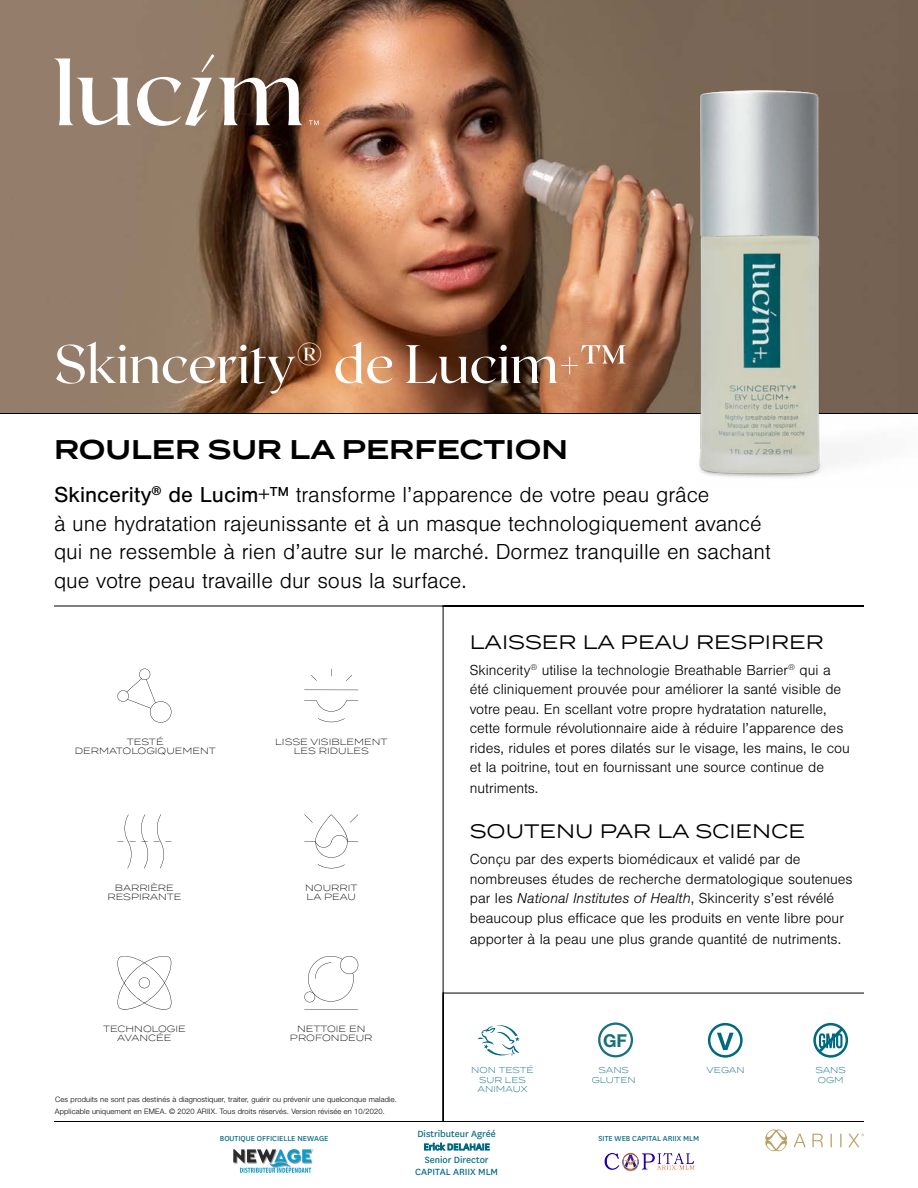
<style>
.page{position:relative;width:918px;height:1188px;background:#fff}
.page>*{position:absolute;margin:0;border:0;box-sizing:border-box;transform-origin:0 0}
.t1{font:54px "Roxborough CF";color:#fff}
.t2{font:600 27px "Termina";color:#000}
.t3{font:300 22.5px/28.5px "Nimbus San";color:#000}
.t4{font:19.5px "Termina";color:#000}
.t5{font:700 17.85px "Helvetica Neue LT Pro";color:#18707f}
.t6{font:300 15px/19.5px "Nimbus San";color:#000}
.t7{font:10.5px/12.6px "National";color:#006980;text-align:center}
.t8{font:300 9px/9px "Termina";color:#000;text-align:center}
.t9{font:300 8.55px/9.9px "Termina";color:#006980;text-align:center}
.t10{font:8.55px "National";color:#006980}
.t11{font:8.55px "National";color:#006980}
.t12{font:300 7.5px/12px "Helvetica Neue LT Pro";letter-spacing:.02em;color:#000}
.s1{font-weight:400}
.s2{font-style:italic}
.s3{font-style:inherit}
</style>
<div class="page">
<svg style="left:765px;top:1129px;width:99px;height:22px"></svg>
<img style="left:0;top:0;width:918px;height:413px">
<hr style="left:0;top:413px;width:918px;height:1px;background:#000">
<svg style="left:54px;top:58px;width:77px;height:67px"></svg>
<svg style="left:137px;top:54px;width:166px;height:72px"></svg>
<svg style="left:309px;top:120px;width:10px;height:5px"></svg>
<img style="left:696px;top:90px;width:222px;height:388px">
<svg style="left:54px;top:605px;width:810px;height:517px"></svg>
<svg style="left:478px;top:1024px;width:42px;height:32px"></svg>
<svg style="left:813px;top:1023px;width:35px;height:35px"></svg>
<svg style="left:708px;top:1023px;width:35px;height:35px"></svg>
<div style="left:598px;top:1023px;width:35px;height:34px;border:2px solid #18707f;border-radius:50%"></div>
<img style="left:604px;top:1153px;width:91px;height:19px">
<img style="left:233px;top:1149px;width:80px;height:24px">
<h1 class="t1" style="left:54px;top:329px;width:574px">Skincerity<sup>®</sup> de Lucim+™</h1>
<h2 class="t2" style="left:54px;top:430px;width:516px">ROULER SUR LA PERFECTION</h2>
<p class="t3" style="left:54px;top:481px;width:718px"><span class="s1">Skincerity</span><sup>®</sup> <span class="s1">de Lucim+™</span> transforme l’apparence de votre peau grâce<br>à une hydratation rajeunissante et à un masque technologiquement avancé qui ne ressemble à rien d’autre sur le marché. Dormez tranquille en sachant que votre peau travaille dur sous la surface.</p>
<p class="t8" style="left:75px;top:737px;width:143px">TESTÉ<br>DERMATOLOGIQUEMENT</p>
<p class="t8" style="left:275px;top:737px;width:114px">LISSE VISIBLEMENT<br>LES RIDULES</p>
<p class="t8" style="left:107px;top:883px;width:76px">BARRIÈRE<br>RESPIRANTE</p>
<p class="t8" style="left:305px;top:883px;width:54px;text-align:left">NOURRIT<br>LA PEAU</p>
<p class="t8" style="left:103px;top:1024px;width:84px">TECHNOLOGIE<br>AVANCÉE</p>
<p class="t8" style="left:290px;top:1024px;width:84px">NETTOIE EN<br>PROFONDEUR</p>
<p class="t12" style="left:55px;top:1093px;width:344px">Ces produits ne sont pas destinés à diagnostiquer, traiter, guérir ou prévenir une quelconque maladie.<br>Applicable uniquement en EMEA. © 2020 ARIIX. Tous droits réservés. Version révisée en 10/2020.</p>
<h3 class="t4" style="left:470px;top:627px;width:355px">LAISSER LA PEAU RESPIRER</h3>
<p class="t6" style="left:470px;top:661px;width:382px">Skincerity<sup>®</sup> utilise la technologie Breathable Barrier<sup>®</sup> qui a été cliniquement prouvée pour améliorer la santé visible de votre peau. En scellant votre propre hydratation naturelle, cette formule révolutionnaire aide à réduire l’apparence des rides, ridules et pores dilatés sur le visage, les mains, le cou et la poitrine, tout en fournissant une source continue de</p>
<p class="t6" style="left:470px;top:779px;width:70px">nutriments.</p>
<h3 class="t4" style="left:470px;top:817px;width:337px">SOUTENU PAR LA SCIENCE</h3>
<p class="t6" style="left:470px;top:850px;width:384px">Conçu par des experts biomédicaux et validé par de nombreuses études de recherche dermatologique soutenues par les <span class="s2">National Institutes of Health</span>, Skincerity s’est révélé beaucoup plus efficace que les produits en vente libre pour</p>
<p class="t6" style="left:470px;top:929px;width:373px">apporter à la peau une plus grande quantité de nutriments.</p>
<p class="t5" style="left:603px;top:1029px;width:26px">GF</p>
<p class="t9" style="left:471px;top:1064px;width:64px">NON TESTÉ<br>SUR LES<br>ANIMAUX</p>
<p class="t9" style="left:592px;top:1064px;width:46px">SANS<br>GLUTEN</p>
<p class="t9" style="left:707px;top:1064px;width:40px">VEGAN</p>
<p class="t9" style="left:816px;top:1064px;width:32px;text-align:left">SANS<br>OGM</p>
<p class="t7" style="left:415px;top:1127px;width:84px">Distributeur Agréé<br>Erick DELAHAIE<br>Senior Director<br>CAPITAL ARIIX MLM</p>
<p class="t10" style="left:220px;top:1133px;width:110px">BOUTIQUE OFFICIELLE <span class="s3">NEWAGE</span></p>
<p class="t11" style="left:598px;top:1133px;width:102px">SITE WEB CAPITAL ARIIX MLM</p>
</div>
